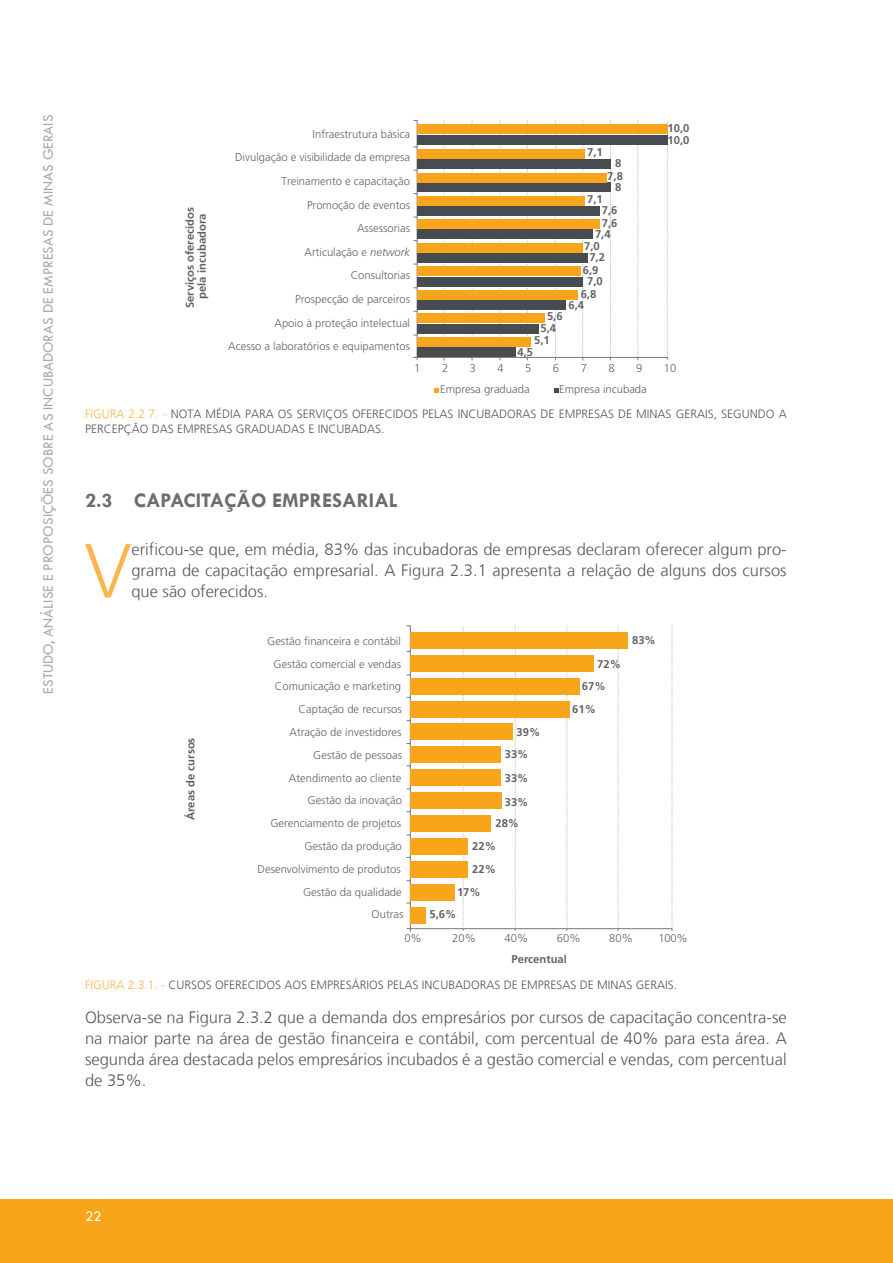
<style>
.page{position:relative;width:893px;height:1263px;background:#fff}
.page>*{position:absolute;margin:0;border:0;box-sizing:border-box;transform-origin:0 0}
.capitular3{font:300 76.65px "Frutiger LT";color:#fcb54c}
.t1{font:700 21px "Tw Cen";color:#6c6d70}
.corpo{font:300 16.5px/21px "Frutiger LT";color:#57585a;text-align:justify}
.capitular3-2{font:300 16.5px/21px "Frutiger LT";color:#57585a;text-align:justify}
.t2{font:15px "Tw Cen";color:#a8a9ad}
.t3{font:15px "Tw Cen";color:#fff}
.nome_figura_cap3{font:300 12px/14.4px "Frutiger LT";color:#57585a}
.t4{font:300 11.25px/23.5px "Frutiger";color:#636366;text-align:right}
.t5{font:700 11.25px/12.1px "Frutiger";color:#636366}
.s1{font-style:italic}
.s2{color:#fcb54c}
</style>
<div class="page">
<div style="left:0;top:1199px;width:893px;height:64px;background:#f9a51b"></div>
<svg style="left:413px;top:120px;width:255px;height:241px"></svg>
<svg style="left:434px;top:388px;width:4px;height:5px"></svg>
<svg style="left:554px;top:388px;width:4px;height:5px"></svg>
<svg style="left:406px;top:625px;width:267px;height:307px"></svg>
<div style="left:410px;top:747px;width:91px;height:16px;background:#f9a51b"></div>
<div style="left:410px;top:724px;width:103px;height:16px;background:#f9a51b"></div>
<div style="left:410px;top:701px;width:159px;height:16px;background:#f9a51b"></div>
<div style="left:410px;top:678px;width:170px;height:16px;background:#f9a51b"></div>
<div style="left:410px;top:655px;width:184px;height:16px;background:#f9a51b"></div>
<div style="left:410px;top:632px;width:218px;height:17px;background:#f9a51b"></div>
<h3 class="t2" style="left:39px;top:693px;width:580px;rotate:-90deg">ESTUDO, ANÁLISE E PROPOSIÇÕES SOBRE AS INCUBADORAS DE EMPRESAS DE MINAS GERAIS</h3>
<p class="t5" style="left:184px;top:308px;width:103px;text-align:center;rotate:-90deg">Serviços oferecidos pela incubadora</p>
<p class="t4" style="left:228px;top:122px;width:183px">Infraestrutura básica<br>Divulgação e visibilidade da empresa<br>Treinamento e capacitação<br>Promoção de eventos<br>Assessorias<br>Articulação e <span class="s1">network<br></span>Consultorias<br>Prospecção de parceiros<br>Apoio à proteção intelectual<br>Acesso a laboratórios e equipamentos</p>
<p class="t5" style="left:587px;top:146px;width:17px">7,1</p>
<p class="t5" style="left:587px;top:193px;width:17px">7,1</p>
<p class="t5" style="left:584px;top:240px;width:17px">7,0</p>
<p class="t5" style="left:587px;top:275px;width:17px">7,0</p>
<p class="t5" style="left:615px;top:151px;width:8px;line-height:24px">8<br>8</p>
<p class="t5" style="left:607px;top:170px;width:17px">7,8</p>
<p class="t5" style="left:602px;top:204px;width:17px;line-height:13px">7,6<br>7,6</p>
<p class="t5" style="left:595px;top:228px;width:17px">7,4</p>
<p class="t5" style="left:589px;top:251px;width:17px">7,2</p>
<p class="t5" style="left:581px;top:258px;width:19px;line-height:23.7px">6,9<br>6,8</p>
<p class="t5" style="left:568px;top:299px;width:17px">6,4</p>
<p class="t5" style="left:547px;top:310px;width:17px">5,6</p>
<p class="t5" style="left:540px;top:322px;width:17px">5,4</p>
<p class="t5" style="left:534px;top:334px;width:17px">5,1</p>
<p class="t5" style="left:518px;top:346px;width:17px">4,5</p>
<p class="t5" style="left:667px;top:122px;width:23px">10,0<br>10,0</p>
<p class="t4" style="left:414px;top:356px;width:8px">1</p>
<p class="t4" style="left:442px;top:356px;width:8px">2</p>
<p class="t4" style="left:470px;top:356px;width:8px">3</p>
<p class="t4" style="left:497px;top:356px;width:8px">4</p>
<p class="t4" style="left:525px;top:356px;width:8px">5</p>
<p class="t4" style="left:553px;top:356px;width:8px">6</p>
<p class="t4" style="left:581px;top:356px;width:8px">7</p>
<p class="t4" style="left:608px;top:356px;width:8px">8</p>
<p class="t4" style="left:636px;top:356px;width:8px">9</p>
<p class="t4" style="left:664px;top:356px;width:14px">10</p>
<p class="t4" style="left:440px;top:377px;width:91px">Empresa graduada</p>
<p class="t4" style="left:559px;top:377px;width:89px">Empresa incubada</p>
<p class="nome_figura_cap3" style="left:85px;top:407px;width:703px"><span class="s2">FIGURA 2.2.7. -</span> NOTA MÉDIA PARA OS SERVIÇOS OFERECIDOS PELAS INCUBADORAS DE EMPRESAS DE MINAS GERAIS, SEGUNDO A<br>PERCEPÇÃO DAS EMPRESAS GRADUADAS E INCUBADAS.</p>
<p class="t1" style="left:85px;top:488px;width:314px">2.3 CAPACITAÇÃO EMPRESARIAL</p>
<p class="capitular3" style="left:85px;top:528px;width:48px">V</p>
<p class="capitular3-2" style="left:131px;top:539px;width:657px">erificou-se que, em média, 83% das incubadoras de empresas declaram oferecer algum pro&shy;grama de capacitação empresarial. A Figura 2.3.1 apresenta a relação de alguns dos cursos que são oferecidos.</p>
<p class="t4" style="left:267px;top:629px;width:135px">Gestão financeira e contábil</p>
<p class="t5" style="left:632px;top:634px;width:25px">83%</p>
<p class="t5" style="left:185px;top:820px;width:84px;rotate:-90deg">Áreas de cursos</p>
<p class="t4" style="left:274px;top:652px;width:129px">Gestão comercial e vendas</p>
<p class="t4" style="left:275px;top:675px;width:128px;line-height:22.8px">Comunicação e marketing<br>Captação de recursos<br>Atração de investidores</p>
<p class="t5" style="left:516px;top:726px;width:25px">39%</p>
<p class="t4" style="left:313px;top:743px;width:90px">Gestão de pessoas</p>
<p class="t5" style="left:505px;top:748px;width:25px">33%</p>
<p class="t4" style="left:289px;top:766px;width:114px">Atendimento ao cliente</p>
<p class="t4" style="left:258px;top:789px;width:147px;line-height:22.8px">Gestão da inovação<br>Gerenciamento de projetos<br>Gestão da produção<br>Desenvolvimento de produtos<br>Gestão da qualidade<br>Outras</p>
<p class="t5" style="left:505px;top:772px;width:25px">33%</p>
<p class="t5" style="left:505px;top:796px;width:25px">33%</p>
<p class="t5" style="left:495px;top:817px;width:25px">28%</p>
<p class="t5" style="left:472px;top:840px;width:25px">22%</p>
<p class="t5" style="left:472px;top:863px;width:25px">22%</p>
<p class="t5" style="left:457px;top:885px;width:25px">17%</p>
<p class="t5" style="left:430px;top:908px;width:28px">5,6%</p>
<p class="t5" style="left:597px;top:658px;width:25px">72%</p>
<p class="t5" style="left:582px;top:680px;width:25px">67%</p>
<p class="t5" style="left:572px;top:703px;width:25px">61%</p>
<p class="t4" style="left:404px;top:926px;width:19px">0%</p>
<p class="t4" style="left:452px;top:926px;width:25px">20%</p>
<p class="t4" style="left:505px;top:926px;width:25px">40%</p>
<p class="t4" style="left:557px;top:926px;width:25px">60%</p>
<p class="t4" style="left:609px;top:926px;width:25px">80%</p>
<p class="t4" style="left:659px;top:926px;width:31px">100%</p>
<p class="t5" style="left:512px;top:953px;width:57px">Percentual</p>
<p class="nome_figura_cap3" style="left:85px;top:978px;width:594px"><span class="s2">FIGURA 2.3.1. -</span> CURSOS OFERECIDOS AOS EMPRESÁRIOS PELAS INCUBADORAS DE EMPRESAS DE MINAS GERAIS.</p>
<p class="corpo" style="left:85px;top:1007px;width:703px">Observa-se na Figura 2.3.2 que a demanda dos empresários por cursos de capacitação concentra-se na maior parte na área de gestão financeira e contábil, com percentual de 40% para esta área. A segunda área destacada pelos empresários incubados é a gestão comercial e vendas, com percentual de 35%.</p>
<h3 class="t3" style="left:85px;top:1208px;width:18px">22</h3>
</div>
